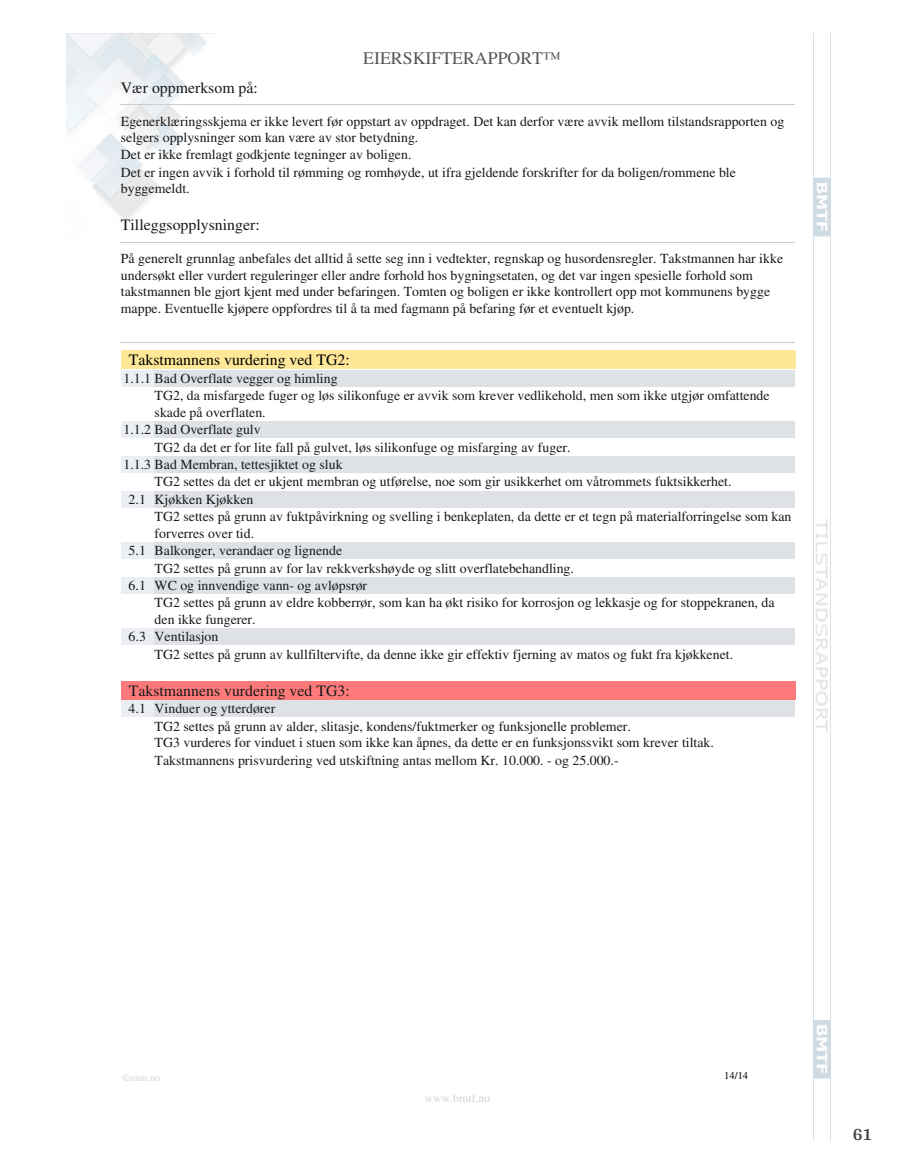
<style>
.page{position:relative;width:915px;height:1172px;background:#fff}
.page>*{position:absolute;margin:0;border:0;box-sizing:border-box;transform-origin:0 0}
.t1{font:700 18px "Arya";color:#414749}
.t2{font:17.85px "Times";color:#575757}
.t3{font:15.75px "Times";color:#191919}
.t4{font:15.75px "Times";color:#000}
.t5{font:13.8px/17px "Times";color:#191919}
.t6{font:11.85px "Times";color:#d2d3d4}
.t7{font:10.5px "Times";color:#000}
.t8{font:9.9px "Times";color:#d2d3d4}
</style>
<div class="page">
<img style="left:66px;top:33px;width:149px;height:188px">
<img style="left:813px;top:33px;width:17px;height:1107px">
<hr style="left:121px;top:104px;width:673px;height:1px;background:#ccc">
<hr style="left:121px;top:242px;width:673px;height:1px;background:#ccc">
<hr style="left:121px;top:342px;width:673px;height:1px;background:#ccc">
<div style="left:121px;top:350px;width:673px;height:19px;background:#fee797"></div>
<div style="left:121px;top:370px;width:33px;height:16px;background:#ebeef3"></div>
<div style="left:155px;top:370px;width:639px;height:16px;background:#dee2e6"></div>
<div style="left:121px;top:421px;width:33px;height:17px;background:#ebeef3"></div>
<div style="left:155px;top:421px;width:639px;height:17px;background:#dee2e6"></div>
<div style="left:121px;top:456px;width:33px;height:17px;background:#ebeef3"></div>
<div style="left:155px;top:456px;width:639px;height:17px;background:#dee2e6"></div>
<div style="left:121px;top:491px;width:33px;height:17px;background:#ebeef3"></div>
<div style="left:155px;top:491px;width:639px;height:17px;background:#dee2e6"></div>
<div style="left:121px;top:542px;width:33px;height:17px;background:#ebeef3"></div>
<div style="left:155px;top:542px;width:639px;height:17px;background:#dee2e6"></div>
<div style="left:155px;top:577px;width:639px;height:17px;background:#dee2e6"></div>
<div style="left:121px;top:577px;width:33px;height:17px;background:#ebeef3"></div>
<div style="left:155px;top:628px;width:639px;height:17px;background:#dee2e6"></div>
<div style="left:121px;top:628px;width:33px;height:17px;background:#ebeef3"></div>
<div style="left:121px;top:681px;width:673px;height:18px;background:#fe7a7a"></div>
<div style="left:121px;top:700px;width:33px;height:17px;background:#ebeef3"></div>
<div style="left:155px;top:700px;width:639px;height:17px;background:#dee2e6"></div>
<p class="t2" style="left:363px;top:48px;width:199px">EIERSKIFTERAPPORT™</p>
<p class="t3" style="left:121px;top:79px;width:138px">Vær oppmerksom på:</p>
<p class="t5" style="left:121px;top:112px;width:664px">Egenerklæringsskjema er ikke levert før oppstart av oppdraget. Det kan derfor være avvik mellom tilstandsrapporten og selgers opplysninger som kan være av stor betydning.<br>Det er ikke fremlagt godkjente tegninger av boligen.<br>Det er ingen avvik i forhold til rømming og romhøyde, ut ifra gjeldende forskrifter for da boligen/rommene ble byggemeldt.</p>
<p class="t3" style="left:121px;top:216px;width:140px">Tilleggsopplysninger:</p>
<p class="t5" style="left:121px;top:250px;width:663px;line-height:16.5px">På generelt grunnlag anbefales det alltid å sette seg inn i vedtekter, regnskap og husordensregler. Takstmannen har ikke undersøkt eller vurdert reguleringer eller andre forhold hos bygningsetaten, og det var ingen spesielle forhold som takstmannen ble gjort kjent med under befaringen. Tomten og boligen er ikke kontrollert opp mot kommunens bygge mappe. Eventuelle kjøpere oppfordres til å ta med fagmann på befaring før et eventuelt kjøp.</p>
<p class="t4" style="left:129px;top:351px;width:222px">Takstmannens vurdering ved TG2:</p>
<p class="t5" style="left:123px;top:370px;width:215px">1.1.1 Bad Overflate vegger og himling</p>
<p class="t5" style="left:155px;top:387px;width:616px">TG2, da misfargede fuger og løs silikonfuge er avvik som krever vedlikehold, men som ikke utgjør omfattende</p>
<p class="t5" style="left:155px;top:404px;width:112px">skade på overflaten.</p>
<p class="t5" style="left:123px;top:421px;width:139px">1.1.2 Bad Overflate gulv</p>
<p class="t5" style="left:155px;top:438px;width:417px">TG2 da det er for lite fall på gulvet, løs silikonfuge og misfarging av fuger.</p>
<p class="t5" style="left:123px;top:456px;width:221px">1.1.3 Bad Membran, tettesjiktet og sluk</p>
<p class="t5" style="left:155px;top:473px;width:578px">TG2 settes da det er ukjent membran og utførelse, noe som gir usikkerhet om våtrommets fuktsikkerhet.</p>
<p class="t5" style="left:129px;top:491px;width:126px">2.1 Kjøkken Kjøkken</p>
<p class="t5" style="left:155px;top:508px;width:638px">TG2 settes på grunn av fuktpåvirkning og svelling i benkeplaten, da dette er et tegn på materialforringelse som kan</p>
<p class="t5" style="left:155px;top:525px;width:101px">forverres over tid.</p>
<p class="t5" style="left:129px;top:542px;width:215px">5.1 Balkonger, verandaer og lignende</p>
<p class="t5" style="left:155px;top:559px;width:420px">TG2 settes på grunn av for lav rekkverkshøyde og slitt overflatebehandling.</p>
<p class="t5" style="left:129px;top:577px;width:240px">6.1 WC og innvendige vann- og avløpsrør</p>
<p class="t5" style="left:155px;top:594px;width:621px">TG2 settes på grunn av eldre kobberrør, som kan ha økt risiko for korrosjon og lekkasje og for stoppekranen, da</p>
<p class="t5" style="left:155px;top:611px;width:102px">den ikke fungerer.</p>
<p class="t5" style="left:129px;top:628px;width:91px">6.3 Ventilasjon</p>
<p class="t5" style="left:155px;top:646px;width:579px">TG2 settes på grunn av kullfiltervifte, da denne ikke gir effektiv fjerning av matos og fukt fra kjøkkenet.</p>
<p class="t3" style="left:129px;top:682px;width:222px">Takstmannens vurdering ved TG3:</p>
<p class="t5" style="left:155px;top:700px;width:560px;text-indent:-26px">4.1 Vinduer og ytterdører<br>TG2 settes på grunn av alder, slitasje, kondens/fuktmerker og funksjonelle problemer.<br>TG3 vurderes for vinduet i stuen som ikke kan åpnes, da dette er en funksjonssvikt som krever tiltak.<br>Takstmannens prisvurdering ved utskiftning antas mellom Kr. 10.000. - og 25.000.-</p>
<p class="t8" style="left:123px;top:1072px;width:39px">©mstr.no</p>
<p class="t6" style="left:424px;top:1091px;width:67px">www.bmtf.no</p>
<p class="t7" style="left:724px;top:1070px;width:25px">14/14</p>
<h1 class="t1" style="left:852px;top:1123px;width:21px">61</h1>
</div>
